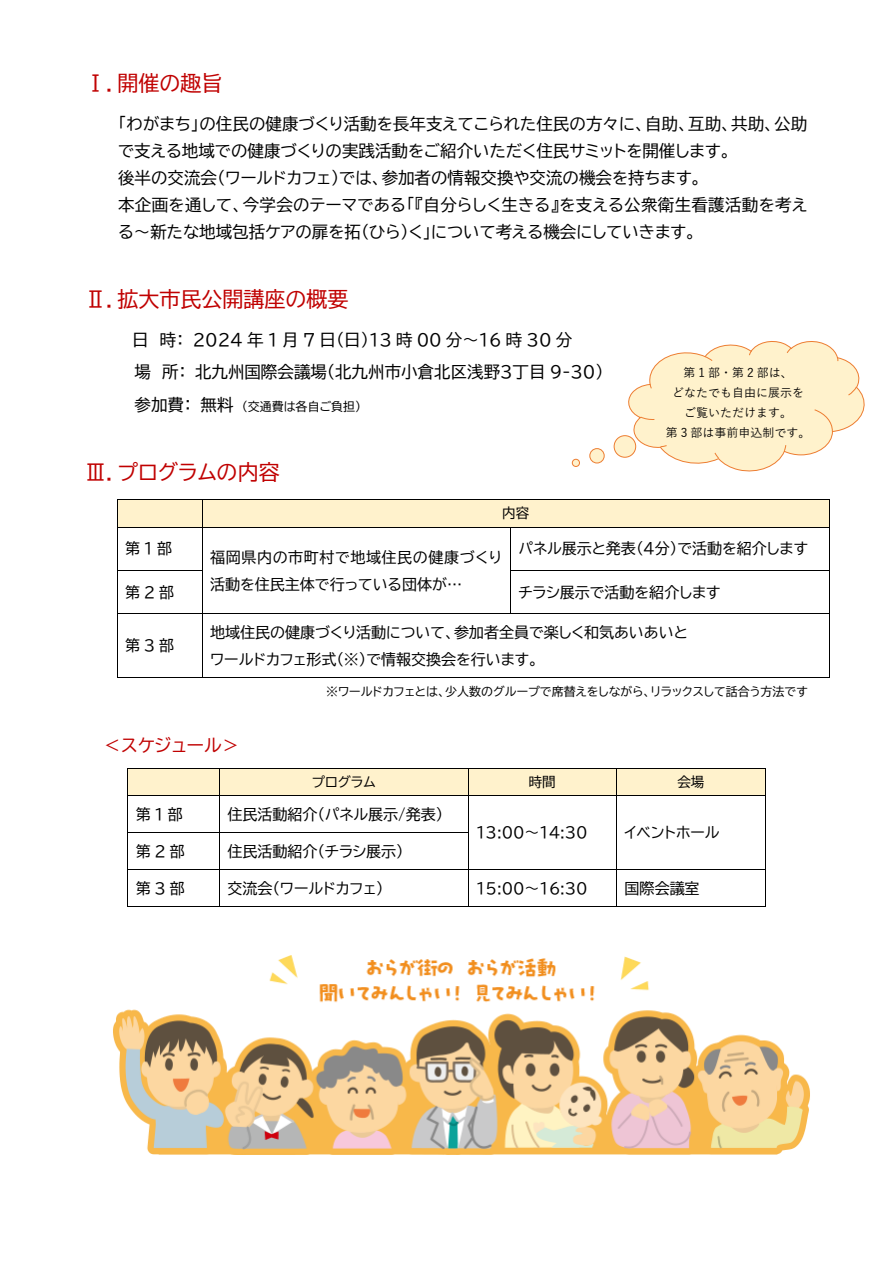
<style>
.page{position:relative;width:893px;height:1263px;background:#fff}
.page>*{position:absolute;margin:0;border:0;box-sizing:border-box;transform-origin:0 0}
.t1{font:21px "BIZ UDP Gothic";color:#c00000}
.t2{font:18px "BIZ UDP Gothic";color:#c00000}
.t3{font:16.5px/27px "BIZ UDP Gothic";letter-spacing:.005em;color:#000}
.t4{font:15px/27px "BIZ UDP Gothic";color:#000}
.t5{font:15px/27px "BIZ UDP Gothic";letter-spacing:.035em;color:#000}
.t6{font:13.5px "BIZ UDP Gothic";color:#000}
.t7{font:12px "BIZ UDP Gothic";color:#000}
.t8{font:500 12px/20.1px "Yu Gothic";color:#000;text-align:center}
.s1{font-size:16.5px}
</style>
<div class="page">
<div style="left:117px;top:500px;width:85px;height:27px;background:#fff2cc"></div>
<div style="left:202px;top:500px;width:627px;height:27px;background:#fff2cc"></div>
<hr style="left:117px;top:499px;width:85px;height:1px;background:#000">
<hr style="left:202px;top:499px;width:627px;height:1px;background:#000">
<svg style="left:117px;top:500px;width:1px;height:27px"></svg>
<hr style="left:117px;top:527px;width:85px;height:1px;background:#000">
<svg style="left:202px;top:500px;width:1px;height:27px"></svg>
<hr style="left:202px;top:527px;width:308px;height:1px;background:#000">
<hr style="left:511px;top:527px;width:318px;height:1px;background:#000">
<svg style="left:829px;top:499px;width:1px;height:28px"></svg>
<hr style="left:117px;top:527px;width:1px;height:43px;background:#000">
<hr style="left:202px;top:527px;width:1px;height:43px;background:#000">
<hr style="left:510px;top:527px;width:1px;height:43px;background:#000">
<hr style="left:829px;top:527px;width:1px;height:43px;background:#000">
<hr style="left:117px;top:570px;width:85px;height:1px;background:#000">
<hr style="left:511px;top:570px;width:318px;height:1px;background:#000">
<hr style="left:117px;top:571px;width:1px;height:42px;background:#000">
<hr style="left:202px;top:571px;width:1px;height:42px;background:#000">
<hr style="left:510px;top:571px;width:1px;height:42px;background:#000">
<hr style="left:829px;top:571px;width:1px;height:42px;background:#000">
<hr style="left:117px;top:613px;width:85px;height:1px;background:#000">
<hr style="left:202px;top:613px;width:308px;height:1px;background:#000">
<hr style="left:511px;top:613px;width:318px;height:1px;background:#000">
<hr style="left:117px;top:614px;width:1px;height:63px;background:#000">
<hr style="left:117px;top:677px;width:85px;height:1px;background:#000">
<hr style="left:202px;top:614px;width:1px;height:63px;background:#000">
<hr style="left:202px;top:677px;width:627px;height:1px;background:#000">
<hr style="left:829px;top:614px;width:1px;height:63px;background:#000">
<div style="left:128px;top:768px;width:91px;height:27px;background:#fff2cc"></div>
<div style="left:220px;top:768px;width:248px;height:27px;background:#fff2cc"></div>
<div style="left:468px;top:768px;width:148px;height:27px;background:#fff2cc"></div>
<div style="left:617px;top:768px;width:148px;height:27px;background:#fff2cc"></div>
<hr style="left:128px;top:768px;width:91px;height:1px;background:#000">
<hr style="left:220px;top:768px;width:248px;height:1px;background:#000">
<hr style="left:468px;top:768px;width:148px;height:1px;background:#000">
<hr style="left:617px;top:768px;width:148px;height:1px;background:#000">
<svg style="left:127px;top:768px;width:1px;height:28px"></svg>
<hr style="left:128px;top:795px;width:91px;height:1px;background:#000">
<svg style="left:219px;top:768px;width:1px;height:28px"></svg>
<hr style="left:220px;top:795px;width:248px;height:1px;background:#000">
<svg style="left:468px;top:769px;width:1px;height:26px"></svg>
<hr style="left:468px;top:795px;width:148px;height:1px;background:#000">
<svg style="left:616px;top:768px;width:1px;height:28px"></svg>
<hr style="left:617px;top:795px;width:148px;height:1px;background:#000">
<svg style="left:765px;top:768px;width:1px;height:28px"></svg>
<hr style="left:127px;top:796px;width:1px;height:36px;background:#000">
<hr style="left:219px;top:796px;width:1px;height:36px;background:#000">
<hr style="left:468px;top:796px;width:1px;height:36px;background:#000">
<hr style="left:616px;top:796px;width:1px;height:36px;background:#000">
<hr style="left:765px;top:796px;width:1px;height:36px;background:#000">
<hr style="left:128px;top:832px;width:91px;height:1px;background:#000">
<hr style="left:220px;top:832px;width:248px;height:1px;background:#000">
<hr style="left:127px;top:833px;width:1px;height:36px;background:#000">
<hr style="left:219px;top:833px;width:1px;height:36px;background:#000">
<hr style="left:468px;top:833px;width:1px;height:36px;background:#000">
<hr style="left:616px;top:833px;width:1px;height:36px;background:#000">
<hr style="left:765px;top:833px;width:1px;height:36px;background:#000">
<hr style="left:128px;top:869px;width:91px;height:1px;background:#000">
<hr style="left:220px;top:869px;width:248px;height:1px;background:#000">
<hr style="left:468px;top:869px;width:148px;height:1px;background:#000">
<hr style="left:617px;top:869px;width:148px;height:1px;background:#000">
<hr style="left:127px;top:870px;width:1px;height:36px;background:#000">
<hr style="left:128px;top:906px;width:91px;height:1px;background:#000">
<hr style="left:219px;top:870px;width:1px;height:36px;background:#000">
<hr style="left:220px;top:906px;width:248px;height:1px;background:#000">
<hr style="left:468px;top:870px;width:1px;height:36px;background:#000">
<hr style="left:468px;top:906px;width:148px;height:1px;background:#000">
<hr style="left:616px;top:870px;width:1px;height:36px;background:#000">
<hr style="left:617px;top:906px;width:148px;height:1px;background:#000">
<hr style="left:765px;top:870px;width:1px;height:36px;background:#000">
<div style="left:572px;top:459px;width:7px;height:7px;background:#fff2cc;border-radius:50%"></div>
<div style="left:590px;top:449px;width:14px;height:14px;background:#fff2cc;border-radius:50%"></div>
<div style="left:614px;top:436px;width:22px;height:21px;background:#fff2cc;border-radius:50%"></div>
<div style="left:572px;top:459px;width:8px;height:8px;border:1px solid #ed7d31;border-radius:50%"></div>
<div style="left:589px;top:448px;width:16px;height:15px;border:1px solid #ed7d31;border-radius:50%"></div>
<div style="left:614px;top:435px;width:22px;height:23px;border:1px solid #ed7d31;border-radius:50%"></div>
<svg style="left:625px;top:341px;width:240px;height:131px"></svg>
<img style="left:113px;top:955px;width:697px;height:200px">
<p class="t1" style="left:85px;top:73px;width:139px">Ⅰ．開催の趣旨</p>
<p class="t3" style="left:118px;top:110px;width:691px">「わがまち」の住民の健康づくり活動を長年支えてこられた住民の方々に、自助、互助、共助、公助で支える地域での健康づくりの実践活動をご紹介いただく住民サミットを開催します。<br>後半の交流会（ワールドカフェ）では、参加者の情報交換や交流の機会を持ちます。<br>本企画を通して、今学会のテーマである「『自分らしく生きる』を支える公衆衛生看護活動を考える～新たな地域包括ケアの扉を拓（ひら）く」について考える機会にしていきます。</p>
<p class="t1" style="left:85px;top:289px;width:265px">Ⅱ．拡大市民公開講座の概要</p>
<p class="t3" style="left:132px;top:323px;width:473px;line-height:32.4px">日 時： 2024 年 1 月 7 日（日）13 時 00 分～16 時 30 分<br>場 所：北九州国際会議場（北九州市小倉北区浅野３丁目 9-30）</p>
<p class="t7" style="left:135px;top:400px;width:228px"><span class="s1">参加費：無料</span> （交通費は各自ご負担）</p>
<p class="t1" style="left:85px;top:461px;width:196px">Ⅲ．プログラムの内容</p>
<p class="t6" style="left:502px;top:506px;width:28px">内容</p>
<p class="t8" style="left:666px;top:362px;width:146px">第 1 部・第 2 部は、<br>どなたでも自由に展示をご覧いただけます。<br>第 3 部は事前申込制です。</p>
<p class="t4" style="left:125px;top:535px;width:49px">第1部</p>
<p class="t4" style="left:518px;top:535px;width:291px">パネル展示と発表（４分）で活動を紹介します</p>
<p class="t5" style="left:210px;top:543px;width:293px">福岡県内の市町村で地域住民の健康づくり活動を住民主体で行っている団体が…</p>
<p class="t4" style="left:125px;top:578px;width:50px">第2部</p>
<p class="t4" style="left:518px;top:578px;width:204px">チラシ展示で活動を紹介します</p>
<p class="t4" style="left:125px;top:632px;width:50px">第3部</p>
<p class="t4" style="left:210px;top:619px;width:479px">地域住民の健康づくり活動について、参加者全員で楽しく和気あいあいとワールドカフェ形式（※）で情報交換会を行います。</p>
<p class="t7" style="left:326px;top:685px;width:483px">※ワールドカフェとは、少人数のグループで席替えをしながら、リラックスして話合う方法です</p>
<p class="t2" style="left:103px;top:736px;width:138px">＜スケジュール＞</p>
<p class="t6" style="left:312px;top:775px;width:65px">プログラム</p>
<p class="t6" style="left:529px;top:775px;width:28px">時間</p>
<p class="t6" style="left:677px;top:775px;width:28px">会場</p>
<p class="t4" style="left:136px;top:801px;width:49px">第1部</p>
<p class="t4" style="left:227px;top:801px;width:217px">住民活動紹介（パネル展示/発表）</p>
<p class="t4" style="left:476px;top:819px;width:113px">13:00～14:30</p>
<p class="t4" style="left:625px;top:819px;width:96px">イベントホール</p>
<p class="t4" style="left:136px;top:838px;width:50px">第2部</p>
<p class="t4" style="left:227px;top:838px;width:178px">住民活動紹介（チラシ展示）</p>
<p class="t4" style="left:136px;top:875px;width:50px">第3部</p>
<p class="t4" style="left:227px;top:875px;width:158px">交流会（ワールドカフェ）</p>
<p class="t4" style="left:476px;top:875px;width:113px">15:00～16:30</p>
<p class="t4" style="left:625px;top:875px;width:77px">国際会議室</p>
</div>
